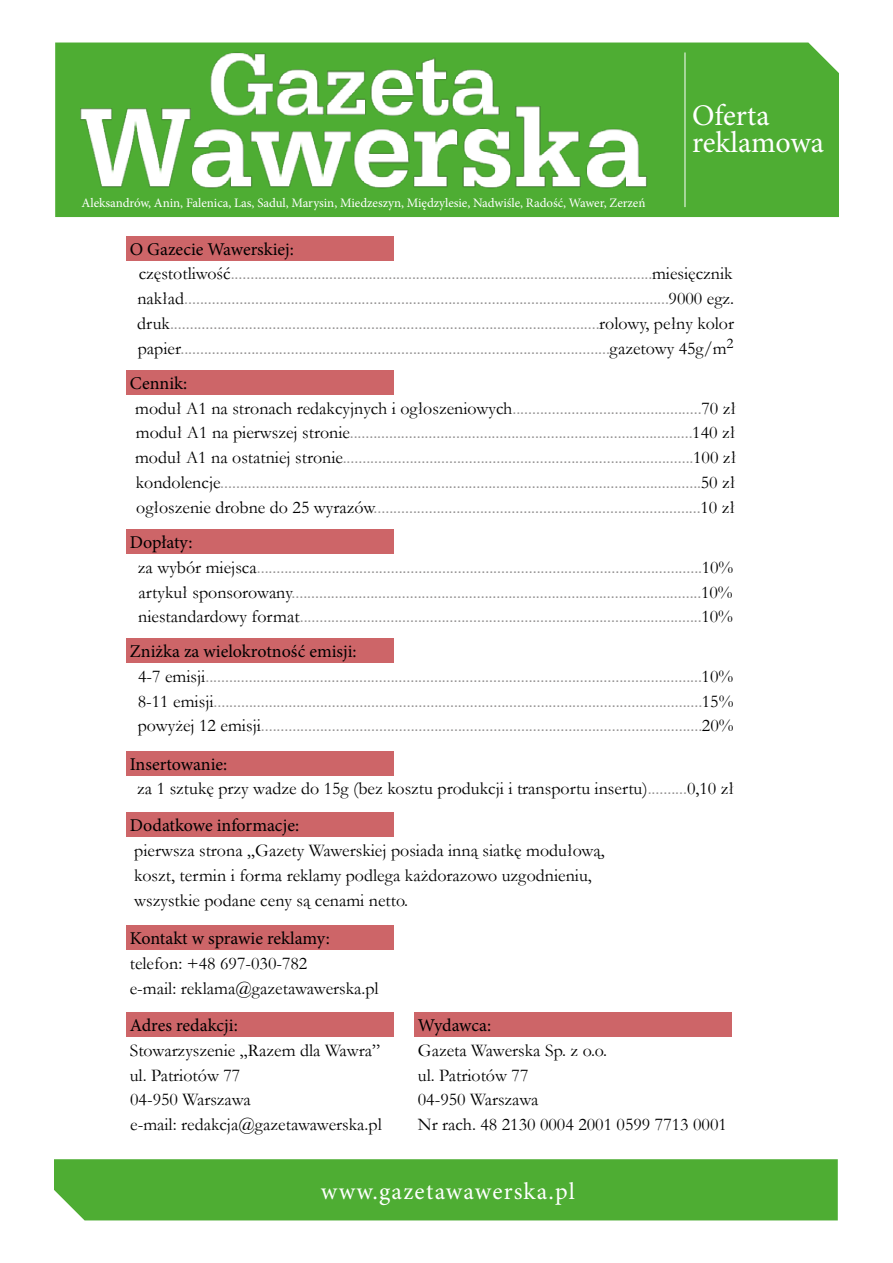
<style>
.page{position:relative;width:893px;height:1263px;background:#fff}
.page>*{position:absolute;margin:0;border:0;box-sizing:border-box;transform-origin:0 0}
.t1{font:30px/27px "Minion Pro";color:#fff}
.t2{font:24px "Minion Pro";letter-spacing:.05em;color:#fff}
.t3{font:18px/24.9px "Garamond";color:#8f8d8d;text-align:justify}
.t4{font:18px/24.9px "Garamond";color:#000}
.t5{font:18px "Minion Pro";color:#000}
.t6{font:12.9px "Minion Pro";letter-spacing:-.005em;color:#fff}
.s1{color:#000}
.s2{color:#8f8d8d}
</style>
<div class="page">
<div style="left:55px;top:43px;width:784px;height:174px;background:#4ead33"></div>
<img style="left:64px;top:43px;width:601px;height:174px">
<hr style="left:684px;top:52px;width:1px;height:155px;background:#fff">
<div style="left:54px;top:1159px;width:784px;height:61px;background:#4ead33"></div>
<div style="left:126px;top:236px;width:267px;height:24px;background:#cd6568"></div>
<div style="left:126px;top:370px;width:267px;height:25px;background:#cd6568"></div>
<div style="left:126px;top:638px;width:267px;height:25px;background:#cd6568"></div>
<div style="left:126px;top:812px;width:267px;height:25px;background:#cd6568"></div>
<div style="left:126px;top:925px;width:267px;height:25px;background:#cd6568"></div>
<div style="left:126px;top:1012px;width:267px;height:25px;background:#cd6568"></div>
<div style="left:414px;top:1012px;width:317px;height:25px;background:#cd6568"></div>
<div style="left:126px;top:751px;width:267px;height:24px;background:#cd6568"></div>
<div style="left:126px;top:529px;width:267px;height:25px;background:#cd6568"></div>
<p class="t6" style="left:82px;top:194px;width:565px">Aleksandrów, Anin, Falenica, Las, Sadul, Marysin, Miedzeszyn, Międzylesie, Nadwiśle, Radość, Wawer, Zerzeń</p>
<p class="t5" style="left:130px;top:237px;width:166px">O Gazecie Wawerskiej:</p>
<h1 class="t1" style="left:692px;top:102px;width:134px">Oferta reklamowa</h1>
<p class="t3" style="left:137px;top:261px;width:598px"><span class="s1">częstotliwość</span>...........................................................................................................<span class="s1">miesięcznik nakład</span>...........................................................................................................................<span class="s1">9000 egz. druk</span>.............................................................................................................<span class="s1">rolowy, pełny kolor papier</span>.............................................................................................................<span class="s1">gazetowy 45g/m</span><sup>2</sup></p>
<p class="t5" style="left:130px;top:371px;width:59px">Cennik:</p>
<p class="t3" style="left:135px;top:395px;width:603px"><span class="s1">moduł A1 na stronach redakcyjnych i ogłoszeniowych</span>................................................<span class="s1">70 zł moduł A1 na pierwszej stronie</span>.......................................................................................<span class="s1">140 zł moduł A1 na ostatniej stronie</span>.........................................................................................<span class="s1">100 zł</span></p>
<p class="t3" style="left:136px;top:470px;width:601px"><span class="s1">kondolencje</span>..........................................................................................................................<span class="s1">50 zł ogłoszenie drobne do 25 wyrazów</span>...................................................................................<span class="s1">10 zł</span></p>
<p class="t5" style="left:130px;top:530px;width:64px">Dopłaty:</p>
<p class="t3" style="left:138px;top:554px;width:597px"><span class="s1">za wybór miejsca</span>.................................................................................................................<span class="s1">10% artykuł sponsorowany</span>........................................................................................................<span class="s1">10% niestandardowy format</span>......................................................................................................<span class="s1">10%</span></p>
<p class="t5" style="left:130px;top:639px;width:228px">Zniżka za wielokrotność emisji:</p>
<p class="t3" style="left:138px;top:663px;width:597px"><span class="s1">4-7 emisji</span>..............................................................................................................................<span class="s1">10% 8-11 emisji</span>............................................................................................................................<span class="s1">15% powyżej 12 emisji</span>................................................................................................................<span class="s1">20%</span></p>
<p class="t5" style="left:130px;top:752px;width:99px">Insertowanie:</p>
<p class="t4" style="left:137px;top:776px;width:598px">za 1 sztukę przy wadze do 15g (bez kosztu produkcji i transportu insertu)<span class="s2">..........</span>0,10 zł</p>
<p class="t5" style="left:130px;top:814px;width:171px">Dodatkowe informacje:</p>
<p class="t4" style="left:134px;top:838px;width:472px">pierwsza strona „Gazety Wawerskiej posiada inną siatkę modułową, koszt, termin i forma reklamy podlega każdorazowo uzgodnieniu,</p>
<p class="t4" style="left:134px;top:887px;width:275px">wszystkie podane ceny są cenami netto.</p>
<p class="t5" style="left:130px;top:926px;width:202px">Kontakt w sprawie reklamy:</p>
<p class="t4" style="left:130px;top:950px;width:250px">telefon: +48 697-030-782<br>e-mail: reklama@gazetawawerska.pl</p>
<p class="t5" style="left:130px;top:1013px;width:110px">Adres redakcji:</p>
<p class="t4" style="left:130px;top:1037px;width:252px">Stowarzyszenie „Razem dla Wawra” ul. Patriotów 77</p>
<p class="t4" style="left:130px;top:1087px;width:253px">04-950 Warszawa<br>e-mail: redakcja@gazetawawerska.pl</p>
<p class="t5" style="left:418px;top:1013px;width:75px">Wydawca:</p>
<p class="t4" style="left:418px;top:1037px;width:311px">Gazeta Wawerska Sp. z o.o.<br>ul. Patriotów 77<br>04-950 Warszawa<br>Nr rach. 48 2130 0004 2001 0599 7713 0001</p>
<h2 class="t2" style="left:321px;top:1175px;width:256px">www.gazetawawerska.pl</h2>
</div>
